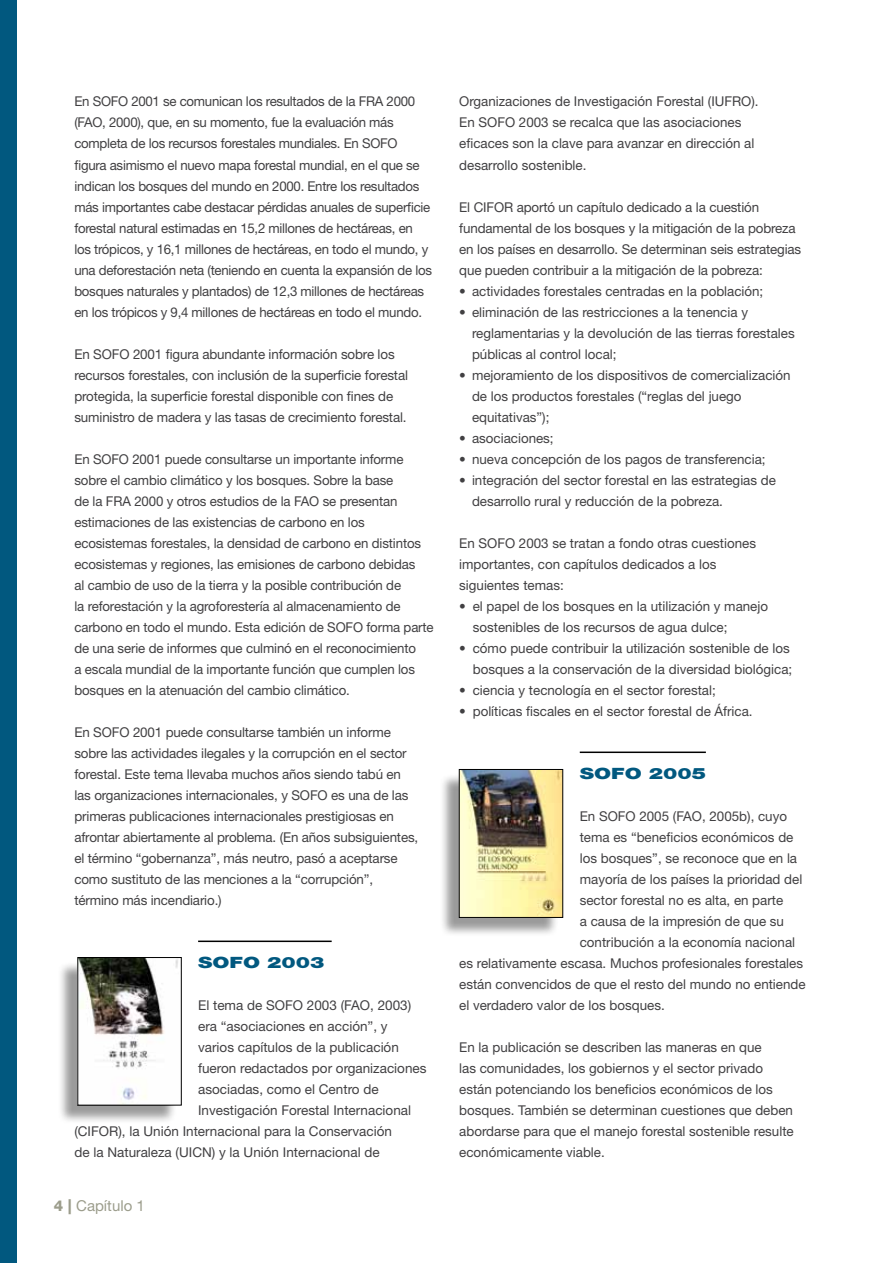
<style>
.page{position:relative;width:893px;height:1263px;background:#fff}
.page>*{position:absolute;margin:0;border:0;box-sizing:border-box;transform-origin:0 0}
.t1{font:900 15.6px "Helvetica Neue LT Std";color:#01587f;scale:1.38 1}
.t2{font:15px "Helvetica Neue LT Std";color:#9c9d8c}
.t3{font:13.5px/21px "Helvetica Neue LT Std";letter-spacing:-.01em;color:#414042}
.s1{font-weight:800}
</style>
<div class="page">
<hr style="left:198px;top:940px;width:134px;height:2px;background:#000">
<hr style="left:580px;top:751px;width:126px;height:2px;background:#000">
<div style="left:440px;top:773px;width:119px;height:165px;background:#000;opacity:.4"></div>
<img style="left:461px;top:771px;width:100px;height:145px">
<div style="left:58px;top:961px;width:119px;height:163px;background:#000;opacity:.4"></div>
<img style="left:80px;top:959px;width:98px;height:144px">
<div style="left:0;top:0;width:17px;height:1263px;background:#01587f"></div>
<div style="left:78px;top:957px;width:103px;height:148px;border:1px solid #000"></div>
<div style="left:459px;top:769px;width:104px;height:149px;border:1px solid #000"></div>
<p class="t3" style="left:74px;top:91px;width:359px">En SOFO 2001 se comunican los resultados de la FRA 2000 (FAO, 2000), que, en su momento, fue la evaluación más completa de los recursos forestales mundiales. En SOFO figura asimismo el nuevo mapa forestal mundial, en el que se indican los bosques del mundo en 2000. Entre los resultados más importantes cabe destacar pérdidas anuales de superficie forestal natural estimadas en 15,2 millones de hectáreas, en los trópicos, y 16,1 millones de hectáreas, en todo el mundo, y una deforestación neta (teniendo en cuenta la expansión de los bosques naturales y plantados) de 12,3 millones de hectáreas en los trópicos y 9,4 millones de hectáreas en todo el mundo.</p>
<p class="t3" style="left:74px;top:343px;width:335px">En SOFO 2001 figura abundante información sobre los recursos forestales, con inclusión de la superficie forestal protegida, la superficie forestal disponible con fines de suministro de madera y las tasas de crecimiento forestal.</p>
<p class="t3" style="left:74px;top:448px;width:361px">En SOFO 2001 puede consultarse un importante informe sobre el cambio climático y los bosques. Sobre la base<br>de la FRA 2000 y otros estudios de la FAO se presentan estimaciones de las existencias de carbono en los ecosistemas forestales, la densidad de carbono en distintos ecosistemas y regiones, las emisiones de carbono debidas<br>al cambio de uso de la tierra y la posible contribución de<br>la reforestación y la agroforestería al almacenamiento de carbono en todo el mundo. Esta edición de SOFO forma parte de una serie de informes que culminó en el reconocimiento<br>a escala mundial de la importante función que cumplen los bosques en la atenuación del cambio climático.</p>
<p class="t3" style="left:74px;top:721px;width:345px">En SOFO 2001 puede consultarse también un informe sobre las actividades ilegales y la corrupción en el sector forestal. Este tema llevaba muchos años siendo tabú en las organizaciones internacionales, y SOFO es una de las primeras publicaciones internacionales prestigiosas en afrontar abiertamente al problema. (En años subsiguientes, el término “gobernanza”, más neutro, pasó a aceptarse como sustituto de las menciones a la “corrupción”, término más incendiario.)</p>
<p class="t1" style="left:198px;top:953px;width:93px">SOFO 2003</p>
<p class="t3" style="left:198px;top:994px;width:215px">El tema de SOFO 2003 (FAO, 2003)</p>
<p class="t3" style="left:198px;top:1015px;width:191px">era “asociaciones en acción”, y</p>
<p class="t3" style="left:198px;top:1036px;width:202px">varios capítulos de la publicación</p>
<p class="t3" style="left:198px;top:1057px;width:230px">fueron redactados por organizaciones</p>
<p class="t3" style="left:198px;top:1078px;width:182px">asociadas, como el Centro de</p>
<p class="t3" style="left:198px;top:1099px;width:215px">Investigación Forestal Internacional</p>
<p class="t3" style="left:74px;top:1120px;width:319px">(CIFOR), la Unión Internacional para la Conservación</p>
<p class="t3" style="left:74px;top:1141px;width:307px">de la Naturaleza (UICN) y la Unión Internacional de</p>
<p class="t2" style="left:54px;top:1197px;width:92px"><span class="s1">4 |</span> Capítulo 1</p>
<p class="t3" style="left:459px;top:91px;width:301px">Organizaciones de Investigación Forestal (IUFRO).<br>En SOFO 2003 se recalca que las asociaciones eficaces son la clave para avanzar en dirección al desarrollo sostenible.</p>
<p class="t3" style="left:459px;top:196px;width:344px">El CIFOR aportó un capítulo dedicado a la cuestión fundamental de los bosques y la mitigación de la pobreza en los países en desarrollo. Se determinan seis estrategias que pueden contribuir a la mitigación de la pobreza:</p>
<p class="t3" style="left:459px;top:280px;width:306px">• actividades forestales centradas en la población;</p>
<p class="t3" style="left:472px;top:301px;width:324px;text-indent:-13px">• eliminación de las restricciones a la tenencia y reglamentarias y la devolución de las tierras forestales públicas al control local;</p>
<p class="t3" style="left:472px;top:364px;width:320px;text-indent:-13px">• mejoramiento de los dispositivos de comercialización de los productos forestales (“reglas del juego equitativas”);</p>
<p class="t3" style="left:459px;top:427px;width:96px">• asociaciones;</p>
<p class="t3" style="left:459px;top:448px;width:308px">• nueva concepción de los pagos de transferencia;</p>
<p class="t3" style="left:472px;top:469px;width:305px;text-indent:-13px">• integración del sector forestal en las estrategias de desarrollo rural y reducción de la pobreza.</p>
<p class="t3" style="left:459px;top:532px;width:298px">En SOFO 2003 se tratan a fondo otras cuestiones importantes, con capítulos dedicados a los siguientes temas:</p>
<p class="t3" style="left:473px;top:595px;width:297px;text-indent:-13px">• el papel de los bosques en la utilización y manejo sostenibles de los recursos de agua dulce;</p>
<p class="t3" style="left:459px;top:637px;width:335px;text-align:right">• cómo puede contribuir la utilización sostenible de los bosques a la conservación de la diversidad biológica;</p>
<p class="t3" style="left:459px;top:679px;width:258px">• ciencia y tecnología en el sector forestal;</p>
<p class="t3" style="left:459px;top:700px;width:295px">• políticas fiscales en el sector forestal de África.</p>
<p class="t1" style="left:580px;top:764px;width:93px">SOFO 2005</p>
<p class="t3" style="left:580px;top:805px;width:209px">En SOFO 2005 (FAO, 2005b), cuyo</p>
<p class="t3" style="left:580px;top:826px;width:215px">tema es “beneficios económicos de</p>
<p class="t3" style="left:580px;top:847px;width:219px">los bosques”, se reconoce que en la</p>
<p class="t3" style="left:580px;top:868px;width:224px">mayoría de los países la prioridad del</p>
<p class="t3" style="left:580px;top:889px;width:205px">sector forestal no es alta, en parte</p>
<p class="t3" style="left:580px;top:910px;width:206px">a causa de la impresión de que su</p>
<p class="t3" style="left:580px;top:931px;width:217px">contribución a la economía nacional</p>
<p class="t3" style="left:459px;top:952px;width:345px">es relativamente escasa. Muchos profesionales forestales</p>
<p class="t3" style="left:459px;top:973px;width:348px">están convencidos de que el resto del mundo no entiende</p>
<p class="t3" style="left:459px;top:994px;width:207px">el verdadero valor de los bosques.</p>
<p class="t3" style="left:459px;top:1036px;width:336px">En la publicación se describen las maneras en que<br>las comunidades, los gobiernos y el sector privado están potenciando los beneficios económicos de los bosques. También se determinan cuestiones que deben abordarse para que el manejo forestal sostenible resulte económicamente viable.</p>
</div>
